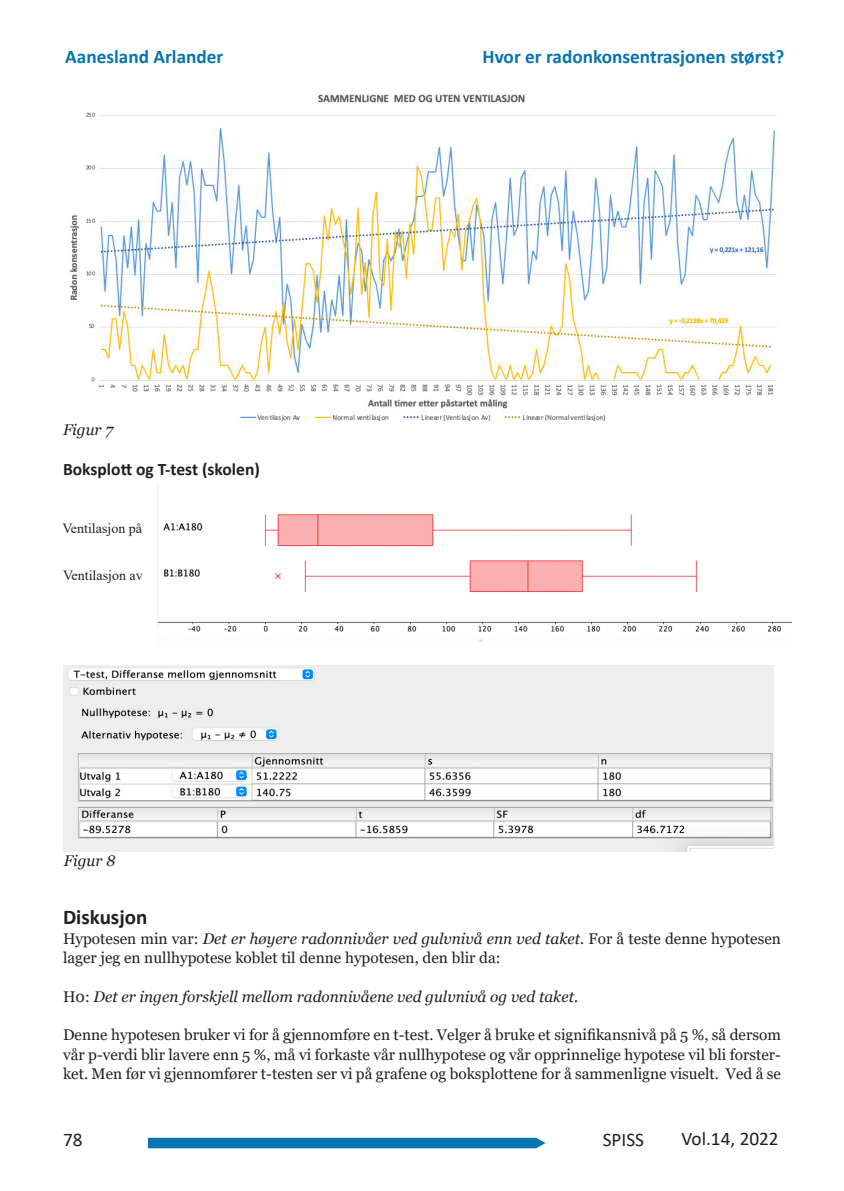
<style>
.page{position:relative;width:844px;height:1191px;background:#fff}
.page>*{position:absolute;margin:0;border:0;box-sizing:border-box;transform-origin:0 0}
.Mellomtittel_1{font:700 21px "Calibri";color:#231f20}
.Topptekst{font:700 19.25px "Calibri";color:#0775af}
.t1{font:19.25px "Calibri";color:#231f20}
.Mellomtittel_2{font:700 17.5px "Calibri";color:#231f20}
.Brødtekst_1{font:15.4px/19.2px "Georgia";color:#231f20}
.Brødtekst_1-2{font:italic 15.4px "Georgia";color:#231f20}
.t2{font:14px "Times New Roman";color:#231f20}
.s1{font-style:italic}
.s2{font-style:normal}
</style>
<div class="page">
<svg style="left:148px;top:1137px;width:397px;height:11px;background:#1a7fb5"></svg>
<img style="left:70px;top:94px;width:706px;height:328px">
<img style="left:158px;top:514px;width:632px;height:127px">
<img style="left:63px;top:666px;width:710px;height:186px">
<p class="Topptekst" style="left:65px;top:43px;width:160px">Aanesland Arlander</p>
<p class="Topptekst" style="left:482px;top:43px;width:303px">Hvor er radonkonsentrasjonen størst?</p>
<p class="Brødtekst_1-2" style="left:63px;top:420px;width:51px">Figur 7</p>
<p class="Mellomtittel_2" style="left:63px;top:457px;width:198px">Boksplott og T-test (skolen)</p>
<p class="t2" style="left:62px;top:518px;width:81px">Ventilasjon på</p>
<p class="t2" style="left:63px;top:565px;width:81px">Ventilasjon av</p>
<p class="Brødtekst_1-2" style="left:64px;top:851px;width:53px">Figur 8</p>
<p class="Mellomtittel_1" style="left:63px;top:901px;width:86px">Diskusjon</p>
<p class="Brødtekst_1" style="left:63px;top:929px;width:719px">Hypotesen min var: <span class="s1">Det er høyere radonnivåer ved gulvnivå enn ved taket.</span> For å teste denne hypotesen lager jeg en nullhypotese koblet til denne hypotesen, den blir da:</p>
<p class="Brødtekst_1-2" style="left:63px;top:987px;width:516px"><span class="s2">H0:</span> Det er ingen forskjell mellom radonnivåene ved gulvnivå og ved taket.</p>
<p class="Brødtekst_1" style="left:63px;top:1025px;width:719px;text-align:justify">Denne hypotesen bruker vi for å gjennomføre en t-test. Velger å bruke et signifikansnivå på 5 %, så dersom vår p-verdi blir lavere enn 5 %, må vi forkaste vår nullhypotese og vår opprinnelige hypotese vil bli forster&shy;ket. Men før vi gjennomfører t-testen ser vi på grafene og boksplottene for å sammenligne visuelt. Ved å se</p>
<p class="t1" style="left:63px;top:1126px;width:21px">78</p>
<p class="t1" style="left:602px;top:1126px;width:43px">SPISS</p>
<p class="t1" style="left:681px;top:1125px;width:99px">Vol.14, 2022</p>
</div>
